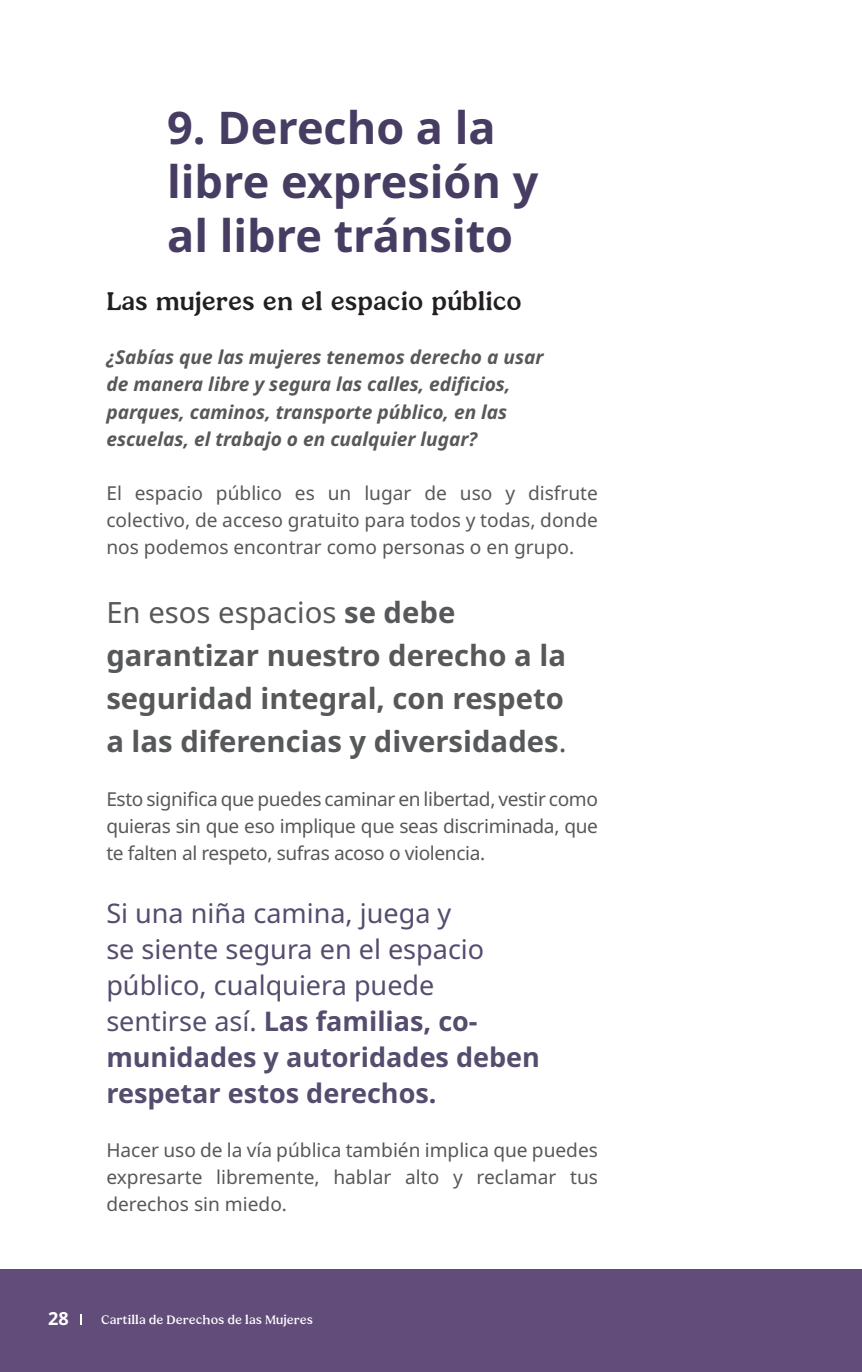
<style>
.page{position:relative;width:862px;height:1372px;background:#fff}
.page>*{position:absolute;margin:0;border:0;box-sizing:border-box;transform-origin:0 0}
.t1{font:700 45px/54px "Noto Sans";color:#473d63}
.t2{font:700 29.25px/42.8px "Noto Sans";color:#57585a}
.t3{font:27px/36px "Noto Sans";color:#554c6e}
.t4{font:27px "Patria";color:#231f20}
.t5{font:19.12px/27px "Noto Sans";color:#57585a;text-align:justify}
.t6{font:italic 700 19.12px/27px "Noto Sans";color:#57585a}
.t7{font:700 18px "Noto Sans";color:#fff}
.t8{font:300 13.5px "Patria";color:#fff}
.s1{font-weight:400}
.s2{font-weight:700}
</style>
<div class="page">
<div style="left:0;top:1269px;width:861px;height:102px;background:#624c79"></div>
<h1 class="t1" style="left:167px;top:102px;width:372px">9. Derecho a la libre expresión y al libre tránsito</h1>
<h3 class="t4" style="left:106px;top:285px;width:417px">Las mujeres en el espacio público</h3>
<p class="t6" style="left:106px;top:344px;width:438px">¿Sabías que las mujeres tenemos derecho a usar de manera libre y segura las calles, edificios, parques, caminos, transporte público, en las escuelas, el trabajo o en cualquier lugar?</p>
<p class="t5" style="left:106px;top:479px;width:493px">El espacio público es un lugar de uso y disfrute colectivo, de acceso gratuito para todos y todas, donde nos podemos encontrar como personas o en grupo.</p>
<h2 class="t2" style="left:106px;top:592px;width:461px"><span class="s1">En esos espacios</span> se debe garantizar nuestro derecho a la seguridad integral, con respeto a las diferencias y diversidades<span class="s1">.</span></h2>
<p class="t5" style="left:106px;top:785px;width:493px">Esto significa que puedes caminar en libertad, vestir como quieras sin que eso implique que seas discriminada, que te falten al respeto, sufras acoso o violencia.</p>
<h3 class="t3" style="left:106px;top:895px;width:435px">Si una niña camina, juega y<br>se siente segura en el espacio público, cualquiera puede sentirse así. <span class="s2">Las familias, co&shy;munidades y autoridades deben respetar estos derechos.</span></h3>
<p class="t5" style="left:106px;top:1136px;width:493px">Hacer uso de la vía pública también implica que puedes expresarte libremente, hablar alto y reclamar tus derechos sin miedo.</p>
<p class="t7" style="left:48px;top:1305px;width:22px">28</p>
<p class="t8" style="left:101px;top:1311px;width:213px">Cartilla de Derechos de las Mujeres</p>
</div>
